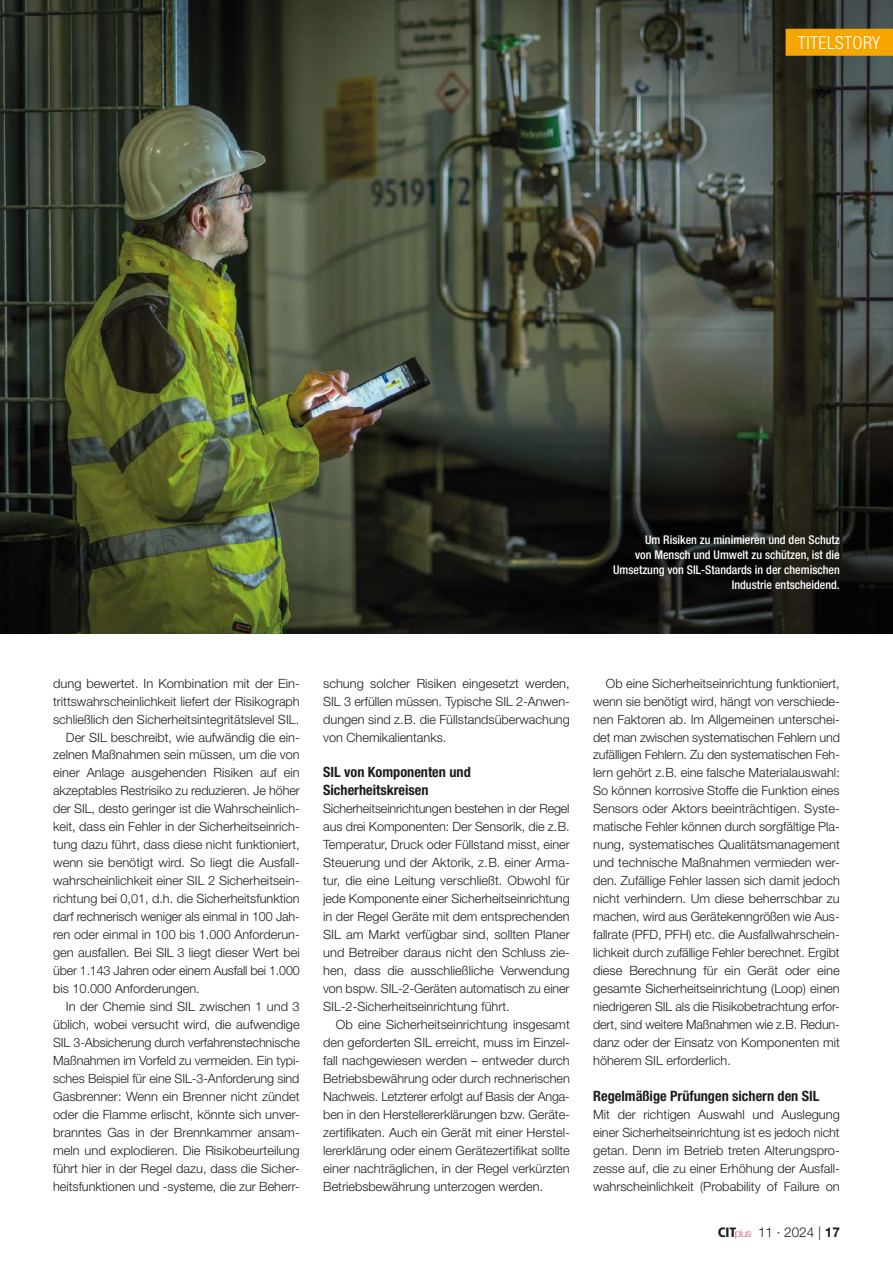
<style>
.page{position:relative;width:893px;height:1263px;background:#fff}
.page>*{position:absolute;margin:0;border:0;box-sizing:border-box;transform-origin:0 0}
.t1{font:300 condensed 18px "Helvetica Neue LT Std";letter-spacing:.025em;color:#fff}
.t2{font:700 condensed 14.25px/18px "Helvetica Neue LT Std";color:#1d1d1b}
.t3{font:300 13.5px "Helvetica Neue LT Std";color:#1d1d1b}
.t4{font:300 12.75px/18px "Helvetica Neue LT Std";color:#1d1d1b;text-align:justify}
.t5{font:500 condensed 12px/15px "Helvetica Neue LT Std";color:#fff;text-align:right}
.s1{font-family:"Frutiger LT Std";font-weight:900;font-stretch:condensed}
.s2{font-weight:100;font-size:10.65px;color:#d4103e}
.s3{font-weight:700}
</style>
<div class="page">
<img style="left:0;top:0;width:893px;height:634px">
<div style="left:786px;top:29px;width:107px;height:27px;background:#f7a600"></div>
<h1 class="t1" style="left:798px;top:32px;width:84px">TITELSTORY</h1>
<p class="t5" style="left:613px;top:532px;width:228px">Um Risiken zu minimieren und den Schutz<br>von Mensch und Umwelt zu schützen, ist die Umsetzung von SIL-Standards in der chemischen Industrie entscheidend.</p>
<p class="t4" style="left:53px;top:674px;width:248px">dung bewertet. In Kombination mit der Ein-</p>
<p class="t4" style="left:53px;top:692px;width:248px">trittswahrscheinlichkeit liefert der Risikograph</p>
<p class="t4" style="left:53px;top:710px;width:248px">schließlich den Sicherheitsintegritätslevel SIL.</p>
<p class="t4" style="left:66px;top:728px;width:235px">Der SIL beschreibt, wie aufwändig die ein-</p>
<p class="t4" style="left:53px;top:746px;width:248px">zelnen Maßnahmen sein müssen, um die von</p>
<p class="t4" style="left:53px;top:764px;width:248px">einer Anlage ausgehenden Risiken auf ein</p>
<p class="t4" style="left:53px;top:782px;width:248px">akzeptables Restrisiko zu reduzieren. Je höher</p>
<p class="t4" style="left:53px;top:799px;width:248px">der SIL, desto geringer ist die Wahrscheinlich-</p>
<p class="t4" style="left:53px;top:817px;width:248px">keit, dass ein Fehler in der Sicherheitseinrich-</p>
<p class="t4" style="left:53px;top:835px;width:248px">tung dazu führt, dass diese nicht funktioniert,</p>
<p class="t4" style="left:53px;top:853px;width:248px">wenn sie benötigt wird. So liegt die Ausfall-</p>
<p class="t4" style="left:53px;top:871px;width:248px">wahrscheinlichkeit einer SIL 2 Sicherheitsein-</p>
<p class="t4" style="left:53px;top:889px;width:248px">richtung bei 0,01, d.h. die Sicherheitsfunktion</p>
<p class="t4" style="left:53px;top:907px;width:248px">darf rechnerisch weniger als einmal in 100 Jah-</p>
<p class="t4" style="left:53px;top:925px;width:248px">ren oder einmal in 100 bis 1.000 Anforderun-</p>
<p class="t4" style="left:53px;top:943px;width:248px">gen ausfallen. Bei SIL 3 liegt dieser Wert bei</p>
<p class="t4" style="left:53px;top:961px;width:248px">über 1.143 Jahren oder einem Ausfall bei 1.000</p>
<p class="t4" style="left:53px;top:979px;width:148px">bis 10.000 Anforderungen.</p>
<p class="t4" style="left:66px;top:997px;width:235px">In der Chemie sind SIL zwischen 1 und 3</p>
<p class="t4" style="left:53px;top:1015px;width:248px">üblich, wobei versucht wird, die aufwendige</p>
<p class="t4" style="left:53px;top:1033px;width:248px">SIL 3-Absicherung durch verfahrenstechnische</p>
<p class="t4" style="left:53px;top:1051px;width:248px">Maßnahmen im Vorfeld zu vermeiden. Ein typi-</p>
<p class="t4" style="left:53px;top:1069px;width:248px">sches Beispiel für eine SIL-3-Anforderung sind</p>
<p class="t4" style="left:53px;top:1087px;width:248px">Gasbrenner: Wenn ein Brenner nicht zündet</p>
<p class="t4" style="left:53px;top:1105px;width:248px">oder die Flamme erlischt, könnte sich unver-</p>
<p class="t4" style="left:53px;top:1123px;width:248px">branntes Gas in der Brennkammer ansam-</p>
<p class="t4" style="left:53px;top:1141px;width:248px">meln und explodieren. Die Risikobeurteilung</p>
<p class="t4" style="left:53px;top:1159px;width:248px">führt hier in der Regel dazu, dass die Sicher-</p>
<p class="t4" style="left:53px;top:1177px;width:248px">heitsfunktionen und -systeme, die zur Beherr-</p>
<p class="t4" style="left:323px;top:674px;width:248px">schung solcher Risiken eingesetzt werden, SIL 3 erfüllen müssen. Typische SIL 2-Anwen&shy;dungen sind z.B. die Füllstandsüberwachung von Chemikalientanks.</p>
<p class="t2" style="left:323px;top:763px;width:149px">SIL von Komponenten und<br>Sicherheitskreisen</p>
<p class="t4" style="left:323px;top:799px;width:248px">Sicherheitseinrichtungen bestehen in der Regel aus drei Komponenten: Der Sensorik, die z.B.<br>Temperatur, Druck oder Füllstand misst, einer Steuerung und der Aktorik, z.B. einer Arma&shy;tur, die eine Leitung verschließt. Obwohl für jede Komponente einer Sicherheitseinrichtung in der Regel Geräte mit dem entsprechenden SIL am Markt verfügbar sind, sollten Planer und Betreiber daraus nicht den Schluss zie&shy;hen, dass die ausschließliche Verwendung von bspw. SIL-2-Geräten automatisch zu einer SIL-2-Sicherheitseinrichtung führt.</p>
<p class="t4" style="left:323px;top:1015px;width:248px;text-indent:13px">Ob eine Sicherheitseinrichtung insgesamt den geforderten SIL erreicht, muss im Einzel&shy;fall nachgewiesen werden – entweder durch Betriebsbewährung oder durch rechnerischen Nachweis. Letzterer erfolgt auf Basis der Anga&shy;ben in den Herstellererklärungen bzw. Geräte&shy;zertifikaten. Auch ein Gerät mit einer Herstel&shy;lererklärung oder einem Gerätezertifikat sollte einer nachträglichen, in der Regel verkürzten Betriebsbewährung unterzogen werden.</p>
<p class="t4" style="left:593px;top:674px;width:248px;text-indent:13px">Ob eine Sicherheitseinrichtung funktioniert, wenn sie benötigt wird, hängt von verschiede&shy;nen Faktoren ab. Im Allgemeinen unterschei&shy;det man zwischen systematischen Fehlern und zufälligen Fehlern. Zu den systematischen Feh&shy;lern gehört z.B. eine falsche Materialauswahl:<br>So können korrosive Stoffe die Funktion eines Sensors oder Aktors beeinträchtigen. Syste&shy;matische Fehler können durch sorgfältige Pla&shy;nung, systematisches Qualitätsmanagement und technische Maßnahmen vermieden wer&shy;den. Zufällige Fehler lassen sich damit jedoch nicht verhindern. Um diese beherrschbar zu machen, wird aus Gerätekenngrößen wie Aus&shy;fallrate (PFD, PFH) etc. die Ausfallwahrschein&shy;lichkeit durch zufällige Fehler berechnet. Ergibt diese Berechnung für ein Gerät oder eine gesamte Sicherheitseinrichtung (Loop) einen niedrigeren SIL als die Risikobetrachtung erfor&shy;dert, sind weitere Maßnahmen wie z.B. Redun&shy;danz oder der Einsatz von Komponenten mit höherem SIL erforderlich.</p>
<p class="t2" style="left:593px;top:1086px;width:228px">Regelmäßige Prüfungen sichern den SIL</p>
<p class="t4" style="left:593px;top:1105px;width:248px">Mit der richtigen Auswahl und Auslegung einer Sicherheitseinrichtung ist es jedoch nicht getan. Denn im Betrieb treten Alterungspro&shy;zesse auf, die zu einer Erhöhung der Ausfall&shy;wahrscheinlichkeit (Probability of Failure on</p>
<p class="t3" style="left:718px;top:1224px;width:124px"><span class="s1">CIT</span><span class="s2">plus</span> 11 · 2024 | <span class="s3">17</span></p>
</div>
